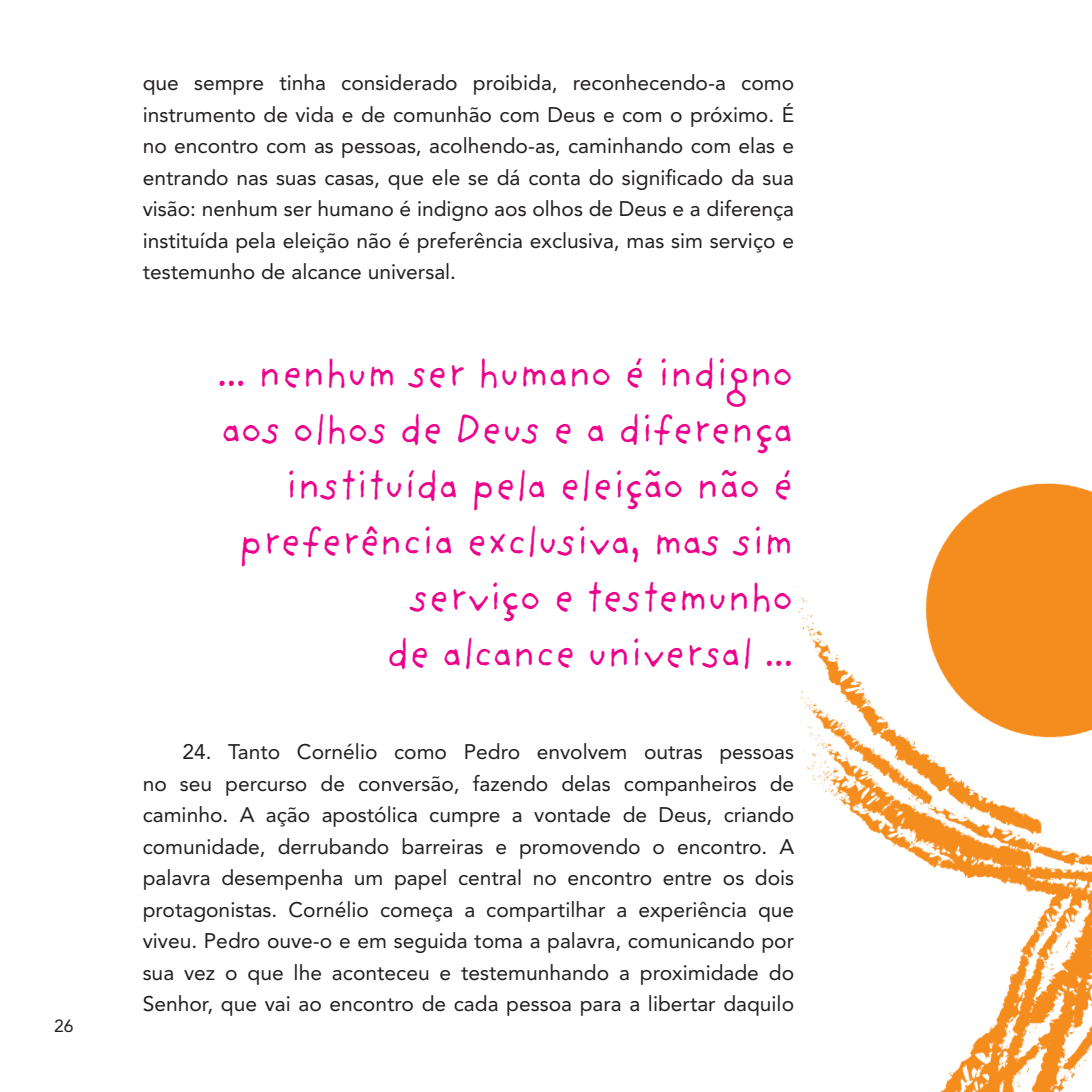
<style>
.page{position:relative;width:1092px;height:1092px;background:#fff}
.page>*{position:absolute;margin:0;border:0;box-sizing:border-box;transform-origin:0 0}
.t1{font:42px/56px "Providence Sans Pro";letter-spacing:-.05em;color:#ed028c;text-align:right}
.t2{font:21px/31.5px "Avenir LT Std";color:#231f20;text-align:justify}
.t3{font:17.5px "Avenir LT Std";color:#231f20}
</style>
<div class="page">
<img style="left:794px;top:483px;width:297px;height:608px">
<p class="t3" style="left:54px;top:1015px;width:21px">26</p>
<p class="t2" style="left:143px;top:67px;width:653px">que sempre tinha considerado proibida, reconhecendo-a como instrumento de vida e de comunhão com Deus e com o próximo. É no encontro com as pessoas, acolhendo-as, caminhando com elas e entrando nas suas casas, que ele se dá conta do significado da sua visão: nenhum ser humano é indigno aos olhos de Deus e a diferença instituída pela eleição não é preferência exclusiva, mas sim serviço e testemunho de alcance universal.</p>
<p class="t1" style="left:216px;top:344px;width:579px">... nenhum ser humano é indigno aos olhos de Deus e a diferença instituída pela eleição não é preferência exclusiva, mas sim serviço e testemunho</p>
<p class="t1" style="left:386px;top:624px;width:410px">de alcance universal ...</p>
<p class="t2" style="left:143px;top:736px;width:653px;text-indent:40px">24. Tanto Cornélio como Pedro envolvem outras pessoas no seu percurso de conversão, fazendo delas companheiros de caminho. A ação apostólica cumpre a vontade de Deus, criando comunidade, derrubando barreiras e promovendo o encontro. A palavra desempenha um papel central no encontro entre os dois protagonistas. Cornélio começa a compartilhar a experiência que viveu. Pedro ouve-o e em seguida toma a palavra, comunicando por sua vez o que lhe aconteceu e testemunhando a proximidade do Senhor, que vai ao encontro de cada pessoa para a libertar daquilo</p>
</div>
